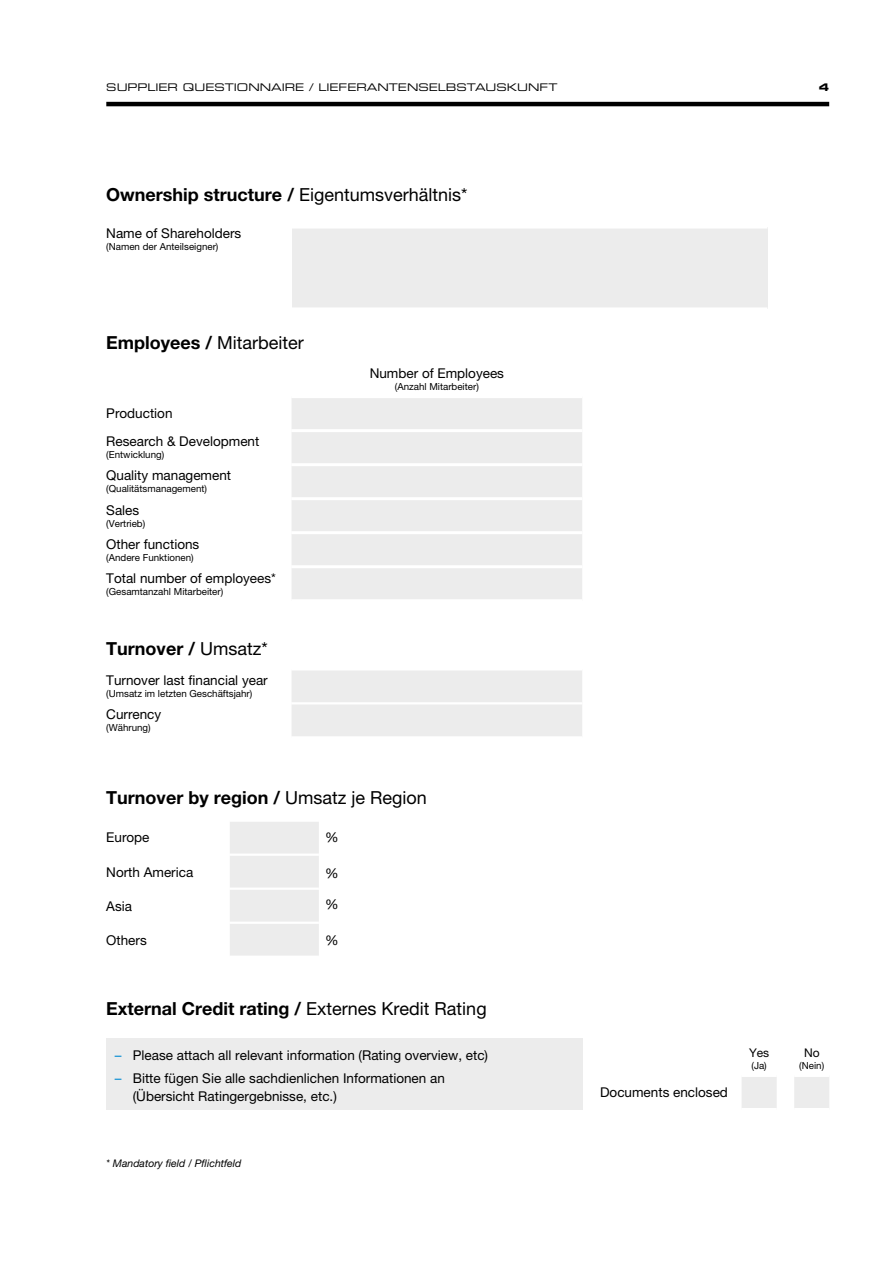
<style>
.page{position:relative;width:893px;height:1263px;background:#fff}
.page>*{position:absolute;margin:0;border:0;box-sizing:border-box;transform-origin:0 0}
.t1{font:700 18px "Helvetica Neue LT Pro";color:#000}
.t2{font:18px "Helvetica Neue LT Pro";color:#000}
.t3{font:13.5px/18px "Helvetica Neue LT Pro";color:#000}
.t4{font:12px "Helvetica Neue LT Pro";color:#000}
.t5{font:10.5px "Eurostile LT Std Ex 2";color:#000}
.t6{font:italic 10.5px "Helvetica Neue LT Pro";color:#000}
.t7{font:10.5px "Eurostile LT Std Bold Ex 2";color:#000}
.t8{font:9.75px "Helvetica Neue LT Pro";color:#000}
.s1{font-weight:700}
.s2{font-weight:400}
.s3{color:#008ad2}
</style>
<div class="page">
<hr style="left:106px;top:102px;width:723px;height:4px;background:#000">
<div style="left:106px;top:1038px;width:476px;height:71px;background:#ececec"></div>
<div style="left:292px;top:671px;width:290px;height:65px;background:#ececec"></div>
<hr style="left:292px;top:702px;width:290px;height:2px;background:#fff">
<div style="left:230px;top:822px;width:89px;height:134px;background:#ececec"></div>
<div style="left:292px;top:227px;width:475px;height:82px;background:#ececec"></div>
<hr style="left:292px;top:226px;width:475px;height:3px;background:#fff">
<hr style="left:292px;top:307px;width:475px;height:3px;background:#fff">
<div style="left:292px;top:398px;width:290px;height:201px;background:#ececec"></div>
<hr style="left:292px;top:429px;width:290px;height:3px;background:#fff">
<hr style="left:292px;top:463px;width:290px;height:3px;background:#fff">
<hr style="left:292px;top:497px;width:290px;height:3px;background:#fff">
<hr style="left:292px;top:531px;width:290px;height:3px;background:#fff">
<hr style="left:292px;top:565px;width:290px;height:3px;background:#fff">
<svg style="left:742px;top:1077px;width:87px;height:31px"></svg>
<p class="t5" style="left:106px;top:80px;width:453px">SUPPLIER QUESTIONNAIRE / LIEFERANTENSELBSTAUSKUNFT</p>
<p class="t7" style="left:819px;top:80px;width:12px">4</p>
<h1 class="t2" style="left:106px;top:184px;width:363px"><span class="s1">Ownership structure /</span> Eigentumsverhältnis*</h1>
<p class="t3" style="left:106px;top:224px;width:137px">Name of Shareholders</p>
<p class="t8" style="left:106px;top:241px;width:114px">(Namen der Anteilseigner)</p>
<h1 class="t2" style="left:106px;top:332px;width:199px"><span class="s1">Employees /</span> Mitarbeiter</h1>
<p class="t3" style="left:106px;top:399px;width:155px;line-height:28px">Production<br>Research &amp; Development</p>
<p class="t8" style="left:106px;top:449px;width:59px">(Entwicklung)</p>
<p class="t3" style="left:106px;top:466px;width:126px">Quality management</p>
<p class="t8" style="left:106px;top:483px;width:102px">(Qualitätsmanagement)</p>
<p class="t3" style="left:106px;top:500px;width:34px">Sales</p>
<p class="t8" style="left:106px;top:517px;width:40px">(Vertrieb)</p>
<p class="t3" style="left:106px;top:534px;width:95px">Other functions</p>
<p class="t8" style="left:106px;top:551px;width:89px">(Andere Funktionen)</p>
<p class="t3" style="left:106px;top:568px;width:171px">Total number of employees*</p>
<p class="t8" style="left:106px;top:585px;width:118px">(Gesamtanzahl Mitarbeiter)</p>
<h1 class="t1" style="left:106px;top:638px;width:163px">Turnover / <span class="s2">Umsatz*</span></h1>
<p class="t3" style="left:106px;top:671px;width:163px">Turnover last financial year</p>
<p class="t8" style="left:106px;top:688px;width:148px">(Umsatz im letzten Geschäftsjahr)</p>
<p class="t3" style="left:106px;top:705px;width:56px">Currency</p>
<p class="t8" style="left:106px;top:722px;width:46px">(Währung)</p>
<p class="t3" style="left:370px;top:364px;width:136px">Number of Employees</p>
<p class="t8" style="left:395px;top:381px;width:85px">(Anzahl Mitarbeiter)</p>
<h1 class="t1" style="left:106px;top:786px;width:322px">Turnover by region / <span class="s2">Umsatz je Region</span></h1>
<p class="t3" style="left:106px;top:828px;width:45px">Europe</p>
<p class="t3" style="left:325px;top:828px;width:15px">%</p>
<p class="t3" style="left:106px;top:862px;width:89px">North America</p>
<p class="t3" style="left:325px;top:864px;width:15px">%</p>
<p class="t3" style="left:106px;top:896px;width:27px">Asia</p>
<p class="t3" style="left:325px;top:895px;width:15px">%</p>
<p class="t3" style="left:106px;top:930px;width:42px">Others</p>
<p class="t3" style="left:325px;top:931px;width:15px">%</p>
<h1 class="t1" style="left:106px;top:998px;width:382px">External Credit rating / <span class="s2">Externes Kredit Rating</span></h1>
<p class="t3" style="left:115px;top:1046px;width:375px"><span class="s3">–</span> Please attach all relevant information (Rating overview, etc)</p>
<p class="t3" style="left:133px;top:1069px;width:314px;text-indent:-18px"><span class="s3">–</span> Bitte fügen Sie alle sachdienlichen Informationen an (Übersicht Ratingergebnisse, etc.)</p>
<p class="t6" style="left:106px;top:1157px;width:137px">* Mandatory field / Pflichtfeld</p>
<p class="t3" style="left:600px;top:1083px;width:129px">Documents enclosed</p>
<p class="t4" style="left:749px;top:1045px;width:22px">Yes</p>
<p class="t8" style="left:751px;top:1059px;width:17px">(Ja)</p>
<p class="t4" style="left:804px;top:1045px;width:17px">No</p>
<p class="t8" style="left:799px;top:1059px;width:26px">(Nein)</p>
</div>
